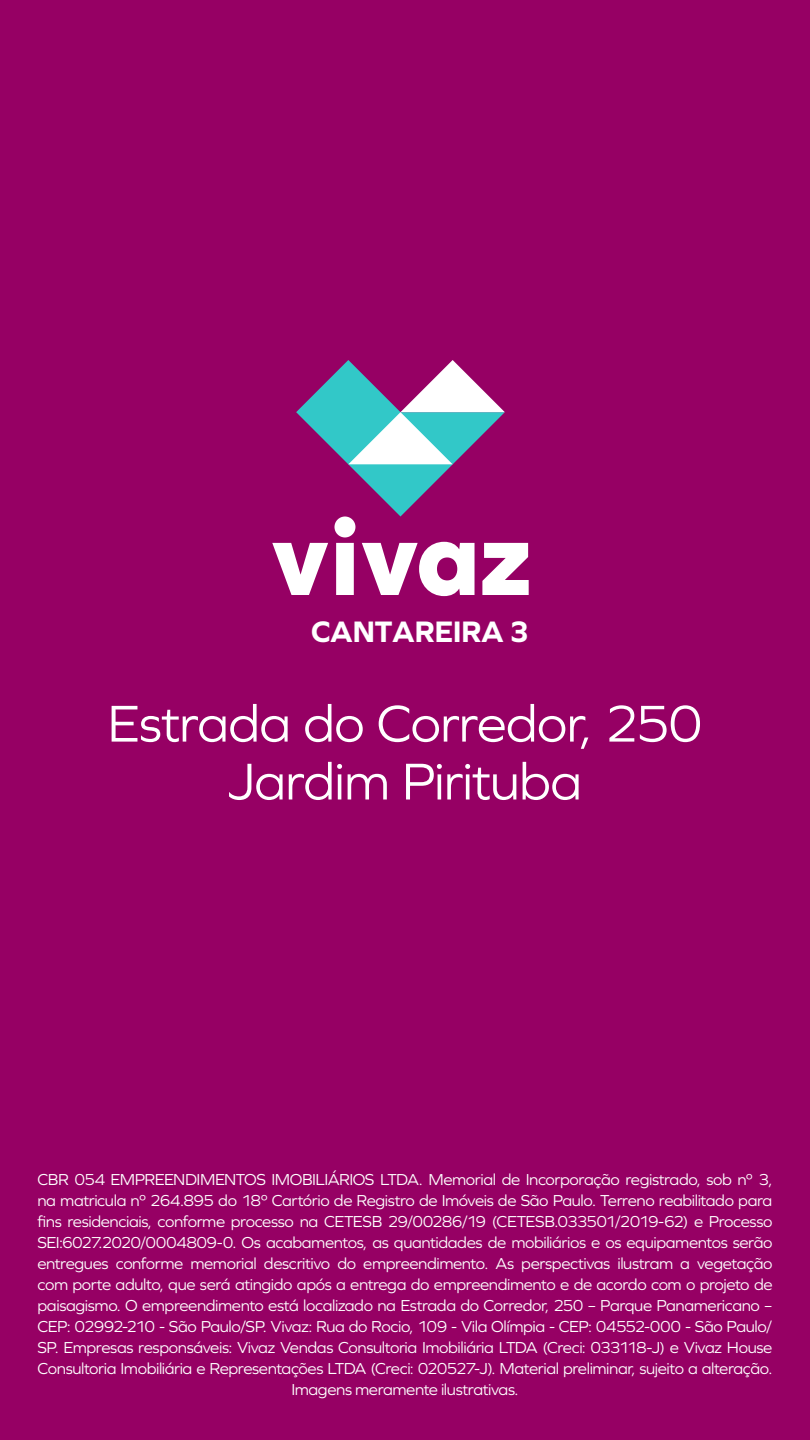
<style>
.page{position:relative;width:810px;height:1440px;background:#960064}
.page>*{position:absolute;margin:0;border:0;box-sizing:border-box;transform-origin:0 0}
.t1{font:53.78px/57.9px "Graphie";letter-spacing:-.02em;color:#fff;text-align:center}
.t2{font:700 30.83px "Graphie";letter-spacing:-.02em;color:#fff}
.t3{font:16.5px/21px "Graphie";letter-spacing:-.025em;color:#fff;text-align:center}
</style>
<div class="page">
<svg style="left:272px;top:360px;width:257px;height:236px"></svg>
<h2 class="t2" style="left:311px;top:613px;width:220px">CANTAREIRA 3</h2>
<h1 class="t1" style="left:107px;top:694px;width:597px">Estrada do Corredor, 250<br>Jardim Pirituba</h1>
<p class="t3" style="left:38px;top:1169px;width:737px">CBR 054 EMPREENDIMENTOS IMOBILIÁRIOS LTDA. Memorial de Incorporação registrado, sob nº 3, na matricula nº 264.895 do 18º Cartório de Registro de Imóveis de São Paulo. Terreno reabilitado para fins residenciais, conforme processo na CETESB 29/00286/19 (CETESB.033501/2019-62) e Processo SEI:6027.2020/0004809-0. Os acabamentos, as quantidades de mobiliários e os equipamentos serão entregues conforme memorial descritivo do empreendimento. As perspectivas ilustram a vegetação com porte adulto, que será atingido após a entrega do empreendimento e de acordo com o projeto de paisagismo. O empreendimento está localizado na Estrada do Corredor, 250 – Parque Panamericano – CEP: 02992-210 - São Paulo/SP. Vivaz: Rua do Rocio, 109 - Vila Olímpia - CEP: 04552-000 - São Paulo/ SP. Empresas responsáveis: Vivaz Vendas Consultoria Imobiliária LTDA (Creci: 033118-J) e Vivaz House Consultoria Imobiliária e Representações LTDA (Creci: 020527-J). Material preliminar, sujeito a alteração.<br>Imagens meramente ilustrativas.</p>
</div>
